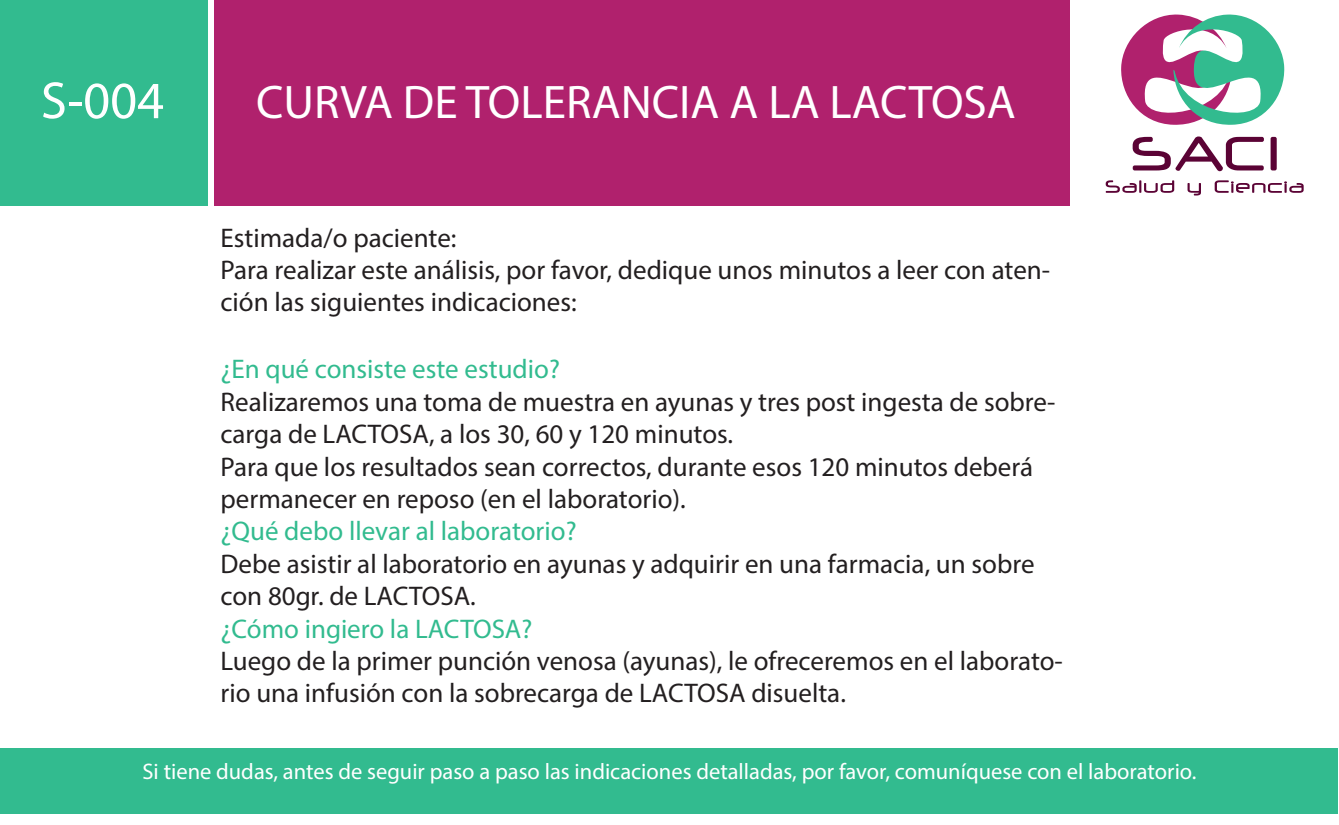
<style>
.page{position:relative;width:1339px;height:825px;background:#fff}
.page>*{position:absolute;margin:0;border:0;box-sizing:border-box;transform-origin:0 0}
.t1{font:52.65px "Myriad Pro";color:#fff}
.t2{font:47.25px "Myriad Pro";color:#fff}
.t3{font:27px/32.4px "Myriad Pro";color:#231f20}
.t4{font:27px "Myriad Pro";color:#32bb8f}
.t5{font:22.5px "Myriad Pro";color:#fff}
</style>
<div class="page">
<svg style="left:1121px;top:14px;width:164px;height:111px"></svg>
<svg style="left:1106px;top:180px;width:197px;height:15px"></svg>
<svg style="left:1132px;top:136px;width:144px;height:35px"></svg>
<div style="left:215px;top:0;width:855px;height:206px;background:#b0216d"></div>
<div style="left:0;top:0;width:207px;height:206px;background:#32bb8f"></div>
<div style="left:0;top:748px;width:1338px;height:65px;background:#32bb8f"></div>
<h1 class="t1" style="left:41px;top:68px;width:125px">S-004</h1>
<h2 class="t2" style="left:256px;top:73px;width:761px">CURVA DE TOLERANCIA A LA LACTOSA</h2>
<p class="t3" style="left:220px;top:221px;width:831px">Estimada/o paciente:<br>Para realizar este análisis, por favor, dedique unos minutos a leer con aten&shy;ción las siguientes indicaciones:</p>
<p class="t4" style="left:220px;top:352px;width:341px">¿En qué consiste este estudio?</p>
<p class="t3" style="left:220px;top:385px;width:836px">Realizaremos una toma de muestra en ayunas y tres post ingesta de sobre&shy;carga de LACTOSA, a los 30, 60 y 120 minutos.<br>Para que los resultados sean correctos, durante esos 120 minutos deberá permanecer en reposo (en el laboratorio).</p>
<p class="t4" style="left:220px;top:514px;width:358px">¿Qué debo llevar al laboratorio?</p>
<p class="t3" style="left:220px;top:547px;width:815px">Debe asistir al laboratorio en ayunas y adquirir en una farmacia, un sobre con 80gr. de LACTOSA.</p>
<p class="t4" style="left:220px;top:612px;width:313px">¿Cómo ingiero la LACTOSA?</p>
<p class="t3" style="left:220px;top:644px;width:844px">Luego de la primer punción venosa (ayunas), le ofreceremos en el laborato&shy;rio una infusión con la sobrecarga de LACTOSA disuelta.</p>
<p class="t5" style="left:143px;top:757px;width:1055px">Si tiene dudas, antes de seguir paso a paso las indicaciones detalladas, por favor, comuníquese con el laboratorio.</p>
</div>
